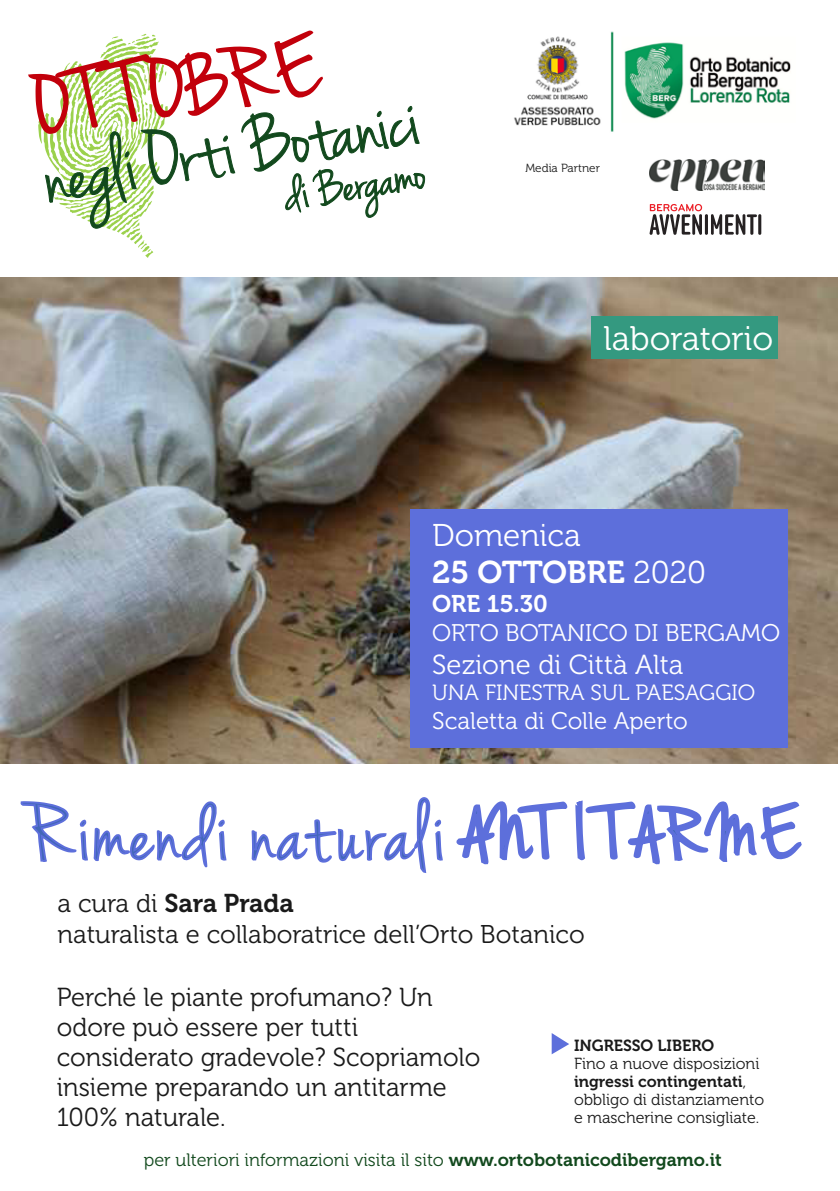
<style>
.page{position:relative;width:840px;height:1191px;background:#fff}
.page>*{position:absolute;margin:0;border:0;box-sizing:border-box;transform-origin:0 0}
.t1{font:90.6px "Jenna Sue";color:#c2000b}
.t2{font:88px "Jenna Sue";letter-spacing:.05em;color:#4267b9}
.t3{font:85.4px "Jenna Sue";color:#12491d}
.t4{font:52.8px "Jenna Sue";color:#12491d}
.t5{font:34px "Museo 300";color:#fff}
.t6{font:31.4px "Museo 700";color:#fff}
.t7{font:31.4px "Museo 300";color:#fff}
.t8{font:27.4px "Museo 300";color:#fff}
.t9{font:26px/30px "Museo 300";color:#1a1a1a}
.t10{font:25.6px "Museo 300";color:#1a1a1a}
.t11{font:25.6px "Museo 700";color:#1a1a1a}
.t12{font:24px "Museo 300";color:#fff}
.t13{font:24px "Museo 700";color:#fff}
.t14{font:22px "Museo 300";color:#fff}
.t15{font:18px "Museo 300";color:#12491d}
.t16{font:16px/18px "Museo 300";color:#1a1a1a}
.t17{font:16px "Museo 700";color:#1a1a1a}
.t18{font:11.8px "Museo 300";color:#1a1a1a}
.s1{font-family:"Museo 300"}
.s2{font-family:"Museo 700"}
</style>
<div class="page">
<img style="left:0;top:277px;width:837px;height:486px">
<div style="left:410px;top:509px;width:376px;height:239px;background:#5d6fdb"></div>
<svg style="left:551px;top:1033px;width:18px;height:22px"></svg>
<div style="left:591px;top:316px;width:186px;height:43px;background:#349980"></div>
<img style="left:514px;top:31px;width:277px;height:101px">
<img style="left:649px;top:160px;width:115px;height:31px">
<svg style="left:649px;top:204px;width:111px;height:31px"></svg>
<svg style="left:20px;top:801px;width:207px;height:67px"></svg>
<svg style="left:251px;top:797px;width:192px;height:76px"></svg>
<svg style="left:28px;top:30px;width:397px;height:228px"></svg>
<svg style="left:452px;top:717px;width:349px;height:148px"></svg>
<h1 class="t1" style="left:30px;top:56px;width:287px;rotate:-8deg">OT TOBRE</h1>
<h3 class="t3" style="left:37px;top:129px;width:379px;rotate:-9deg">negli Orti Botanici</h3>
<h3 class="t4" style="left:280px;top:165px;width:143px;rotate:-9deg">di Bergamo</h3>
<p class="t18" style="left:525px;top:161px;width:76px">Media Partner</p>
<h3 class="t5" style="left:603px;top:319px;width:171px">laboratorio</h3>
<p class="t7" style="left:432px;top:518px;width:150px">Domenica</p>
<p class="t6" style="left:432px;top:555px;width:275px">25 OTTOBRE <span class="s1">2020</span></p>
<p class="t13" style="left:432px;top:590px;width:117px">ORE 15.30</p>
<p class="t12" style="left:432px;top:620px;width:349px">ORTO BOTANICO DI BERGAMO</p>
<p class="t8" style="left:432px;top:650px;width:252px">Sezione di Città Alta</p>
<p class="t14" style="left:432px;top:681px;width:324px">UNA FINESTRA SUL PAESAGGIO</p>
<p class="t12" style="left:432px;top:708px;width:257px">Scaletta di Colle Aperto</p>
<h2 class="t2" style="left:26px;top:783px;width:420px">Rimendi naturali</h2>
<p class="t11" style="left:57px;top:889px;width:238px"><span class="s1">a cura di</span> Sara Prada</p>
<p class="t10" style="left:57px;top:920px;width:528px">naturalista e collaboratrice dell’Orto Botanico</p>
<p class="t9" style="left:57px;top:982px;width:424px">Perché le piante profumano? Un odore può essere per tutti considerato gradevole? Scopriamolo insieme preparando un antitarme<br>100% naturale.</p>
<p class="t17" style="left:573px;top:1036px;width:141px">INGRESSO LIBERO</p>
<p class="t16" style="left:573px;top:1054px;width:187px">Fino a nuove disposizioni</p>
<p class="t17" style="left:573px;top:1072px;width:173px">ingressi contingentati<span class="s1">,</span></p>
<p class="t16" style="left:573px;top:1090px;width:191px">obbligo di distanziamento e mascherine consigliate.</p>
<p class="t15" style="left:144px;top:1150px;width:579px">per ulteriori informazioni visita il sito <span class="s2">www.ortobotanicodibergamo.it</span></p>
</div>
